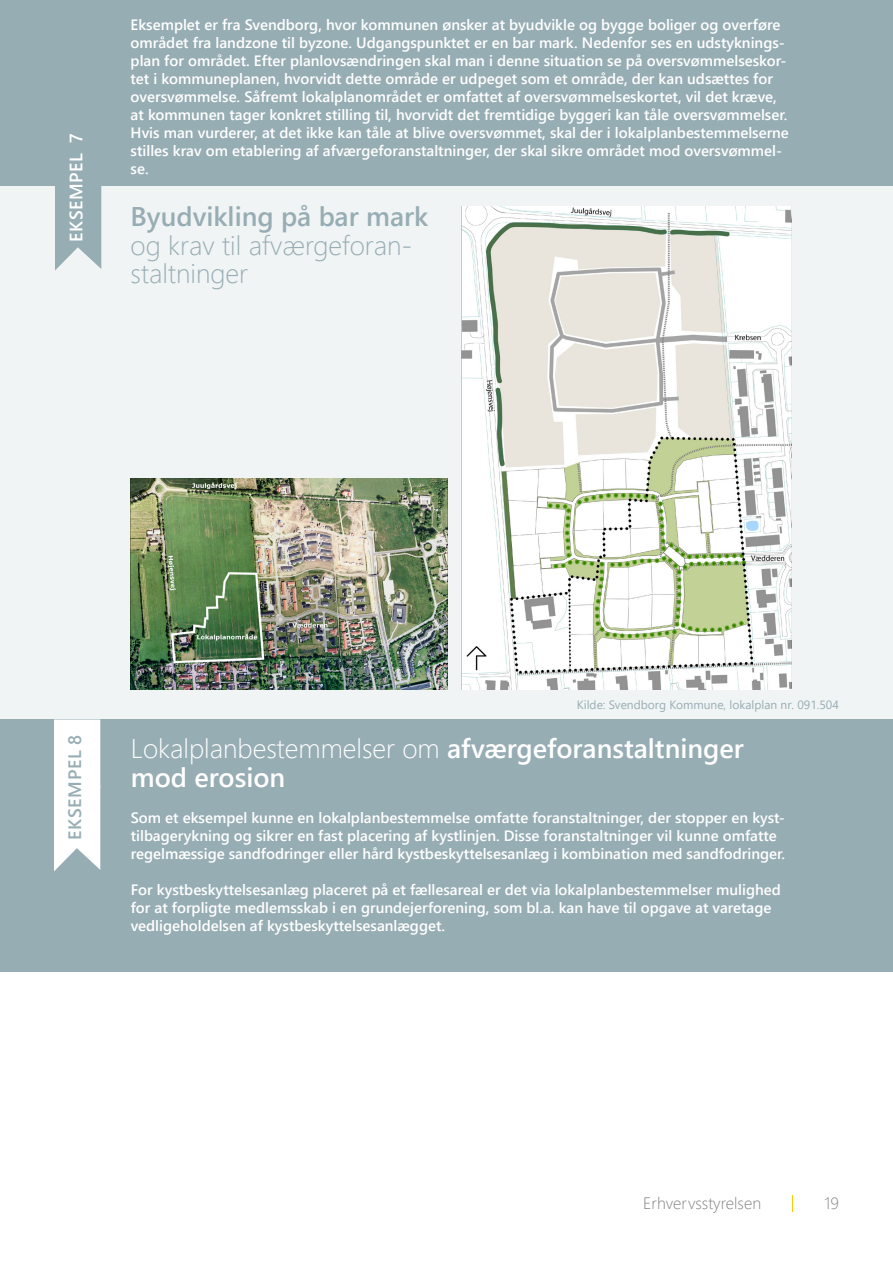
<style>
.page{position:relative;width:893px;height:1263px;background:#fff}
.page>*{position:absolute;margin:0;border:0;box-sizing:border-box;transform-origin:0 0}
.t1{font:600 27px/28.5px "Segoe UI";color:#fff}
.t2{font:300 27px/28.5px "Segoe UI";color:#97adb4}
.t3{font:600 18px "Segoe UI";letter-spacing:.035em;color:#fff}
.t4{font:600 18px "Segoe UI";letter-spacing:.035em;color:#97adb4}
.t5{font:300 16.5px "Segoe UI";color:#828282}
.t6{font:600 15px/18px "Segoe UI";color:#fff}
.t7{font:12px "Segoe UI";color:#97adb4}
.s1{font-weight:600}
.s2{font-weight:300}
</style>
<div class="page">
<svg style="left:792px;top:1195px;width:1px;height:17px"></svg>
<div style="left:0;top:185px;width:893px;height:534px;background:#f1f4f5"></div>
<div style="left:0;top:0;width:893px;height:186px;background:#97adb4"></div>
<svg style="left:55px;top:186px;width:46px;height:85px;background:#a4b7bd"></svg>
<img style="left:131px;top:479px;width:316px;height:211px">
<img style="left:461px;top:206px;width:330px;height:484px">
<div style="left:0;top:719px;width:893px;height:253px;background:#97adb4"></div>
<svg style="left:54px;top:788px;width:46px;height:83px;background:#f0f3f4"></svg>
<div style="left:54px;top:719px;width:46px;height:69px;background:#fff"></div>
<p class="t3" style="left:59px;top:242px;width:110px;rotate:-90deg">EKSEMPEL 7</p>
<p class="t6" style="left:131px;top:14px;width:660px">Eksemplet er fra Svendborg, hvor kommunen ønsker at byudvikle og bygge boliger og overføre området fra landzone til byzone. Udgangspunktet er en bar mark. Nedenfor ses en udstyknings&shy;plan for området. Efter planlovsændringen skal man i denne situation se på oversvømmelseskor&shy;tet i kommuneplanen, hvorvidt dette område er udpeget som et område, der kan udsættes for oversvømmelse. Såfremt lokalplanområdet er omfattet af oversvømmelseskortet, vil det kræve, at kommunen tager konkret stilling til, hvorvidt det fremtidige byggeri kan tåle oversvømmelser.<br>Hvis man vurderer, at det ikke kan tåle at blive oversvømmet, skal der i lokalplanbestemmelserne stilles krav om etablering af afværgeforanstaltninger, der skal sikre området mod oversvømmel&shy;se.</p>
<p class="t2" style="left:131px;top:200px;width:299px"><span class="s1">Byudvikling på bar mark </span>og krav til afværgeforan&shy;staltninger</p>
<p class="t4" style="left:58px;top:840px;width:106px;rotate:-90deg">EKSEMPEL 8</p>
<p class="t7" style="left:577px;top:693px;width:264px">Kilde: Svendborg Kommune, lokalplan nr. 091.504</p>
<p class="t1" style="left:131px;top:732px;width:615px"><span class="s2">Lokalplanbestemmelser om</span> afværgeforanstaltninger mod erosion</p>
<p class="t6" style="left:131px;top:807px;width:656px">Som et eksempel kunne en lokalplanbestemmelse omfatte foranstaltninger, der stopper en kyst&shy;tilbagerykning og sikrer en fast placering af kystlinjen. Disse foranstaltninger vil kunne omfatte regelmæssige sandfodringer eller hård kystbeskyttelsesanlæg i kombination med sandfodringer.</p>
<p class="t6" style="left:131px;top:879px;width:651px">For kystbeskyttelsesanlæg placeret på et fællesareal er det via lokalplanbestemmelser mulighed for at forpligte medlemsskab i en grundejerforening, som bl.a. kan have til opgave at varetage vedligeholdelsen af kystbeskyttelsesanlægget.</p>
<p class="t5" style="left:643px;top:1187px;width:119px">Erhvervsstyrelsen</p>
<p class="t5" style="left:825px;top:1187px;width:16px">19</p>
</div>
